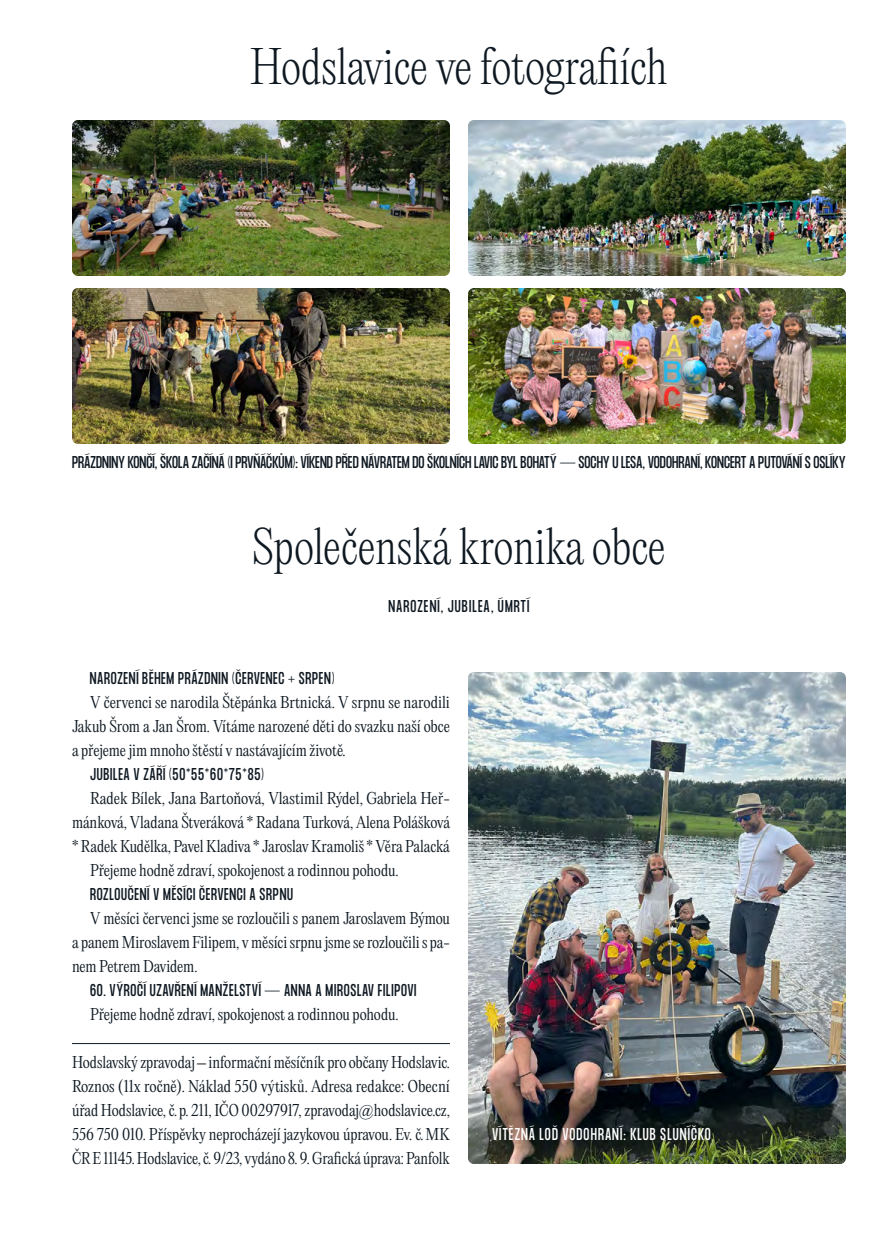
<style>
.page{position:relative;width:882px;height:1260px;background:#fff}
.page>*{position:absolute;margin:0;border:0;box-sizing:border-box;transform-origin:0 0}
.t1{font:200 45px "PP Editorial New";letter-spacing:-.005em;color:#0e1821}
.t2{font:300 15px/24px "PP Editorial New";letter-spacing:-.01em;color:#0e1821;text-align:justify}
.t3{font:15px "PP Formula Condensed";color:#0e1821}
.t4{font:15px "PP Formula Condensed";letter-spacing:.05em;color:#0e1821}
.t5{font:15px "PP Formula Condensed";letter-spacing:.03em;color:#0e1821}
.t6{font:15px "PP Formula Condensed";letter-spacing:.075em;color:#fff}
.t7{font:15px "PP Formula Condensed";letter-spacing:.075em;color:#0e1821}
</style>
<div class="page">
<hr style="left:72px;top:1043px;width:378px;height:1px;background:#0e1821">
<img style="left:72px;top:288px;width:378px;height:156px">
<img style="left:72px;top:120px;width:378px;height:156px">
<img style="left:468px;top:288px;width:378px;height:156px">
<img style="left:468px;top:120px;width:378px;height:156px">
<img style="left:468px;top:672px;width:378px;height:492px">
<h1 class="t1" style="left:250px;top:36px;width:419px">Hodslavice ve fotografiích</h1>
<p class="t3" style="left:72px;top:453px;width:775px">PRÁZDNINY KONČÍ, ŠKOLA ZAČÍNÁ (I PRVŇÁČKŮM): VÍKEND PŘED NÁVRATEM DO ŠKOLNÍCH LAVIC BYL BOHATÝ — SOCHY U LESA, VODOHRANÍ, KONCERT A PUTOVÁNÍ S OSLÍKY</p>
<h1 class="t1" style="left:252px;top:516px;width:415px">Společenská kronika obce</h1>
<p class="t7" style="left:389px;top:597px;width:142px">NAROZENÍ, JUBILEA, ÚMRTÍ</p>
<p class="t4" style="left:90px;top:669px;width:246px">NAROZENÍ BĚHEM PRÁZDNIN (ČERVENEC + SRPEN)</p>
<p class="t2" style="left:72px;top:690px;width:379px;text-indent:18px">V červenci se narodila Štěpánka Brtnická. V srpnu se narodili Jakub Šrom a Jan Šrom. Vítáme narozené děti do svazku naší obce a přejeme jim mnoho štěstí v nastávajícím životě.</p>
<p class="t4" style="left:90px;top:765px;width:175px">JUBILEA V ZÁŘÍ (5O*55*6O*75*85)</p>
<p class="t2" style="left:90px;top:786px;width:362px">Radek Bílek, Jana Bartoňová, Vlastimil Rýdel, Gabriela Heř-</p>
<p class="t2" style="left:72px;top:810px;width:380px">mánková, Vladana Štveráková * Radana Turková, Alena Polášková</p>
<p class="t2" style="left:72px;top:834px;width:379px">* Radek Kudělka, Pavel Kladiva * Jaroslav Kramoliš * Věra Palacká</p>
<p class="t2" style="left:90px;top:858px;width:310px">Přejeme hodně zdraví, spokojenost a rodinnou pohodu.</p>
<p class="t4" style="left:90px;top:885px;width:205px">ROZLOUČENÍ V MĚSÍCI ČERVENCI A SRPNU</p>
<p class="t2" style="left:72px;top:906px;width:380px;text-indent:18px">V měsíci červenci jsme se rozloučili s panem Jaroslavem Býmou a panem Miroslavem Filipem, v měsíci srpnu jsme se rozloučili s pa&shy;nem Petrem Davidem.</p>
<p class="t5" style="left:90px;top:981px;width:328px">6O. VÝROČÍ UZAVŘENÍ MANŽELSTVÍ — ANNA A MIROSLAV FILIPOVI</p>
<p class="t2" style="left:90px;top:1002px;width:310px">Přejeme hodně zdraví, spokojenost a rodinnou pohodu.</p>
<p class="t2" style="left:72px;top:1050px;width:380px">Hodslavský zpravodaj – informační měsíčník pro občany Hodslavic.<br>Roznos (11x ročně). Náklad 550 výtisků. Adresa redakce: Obecní úřad Hodslavice, č. p. 211, IČO 00297917, zpravodaj@hodslavice.cz, 556 750 010. Příspěvky neprocházejí jazykovou úpravou. Ev. č.MK ČR E 11145. Hodslavice, č. 9/23, vydáno 8. 9. Grafická úprava: Panfolk</p>
<p class="t6" style="left:492px;top:1125px;width:220px">VÍTĚZNÁ LOĎ VODOHRANÍ: KLUB SLUNÍČKO</p>
</div>
